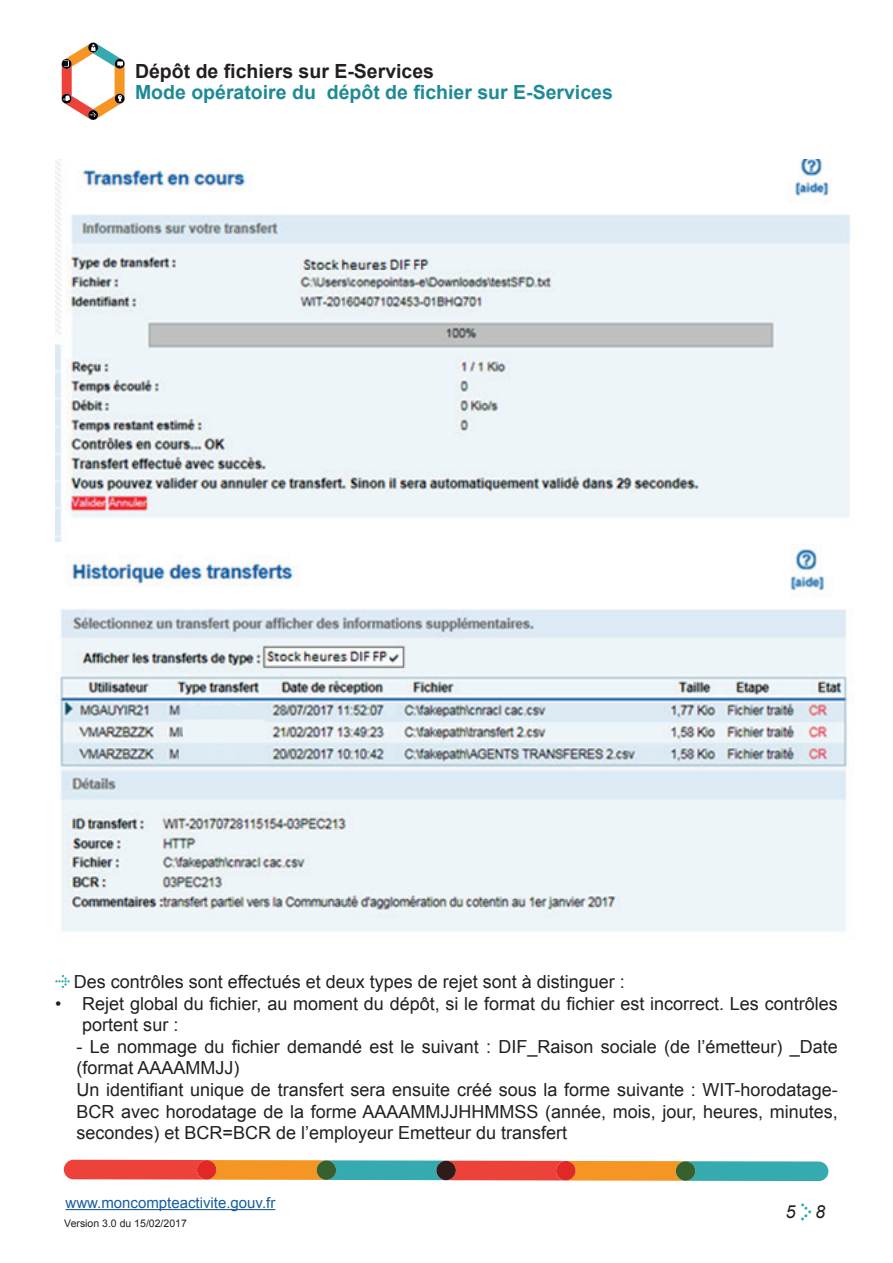
<style>
.page{position:relative;width:893px;height:1263px;background:#fff}
.page>*{position:absolute;margin:0;border:0;box-sizing:border-box;transform-origin:0 0}
.t1{font:700 19.5px "Arial";color:#1e8a96}
.t2{font:700 19.5px "Arial";color:#231f20}
.t3{font:18px/21.6px "Arial";color:#231f20}
.t4{font:italic 18px "Arial";color:#231f20}
.t5{font:15px "Arial";color:#175d9e}
.t6{font:10.5px "Arial";color:#231f20}
</style>
<div class="page">
<svg style="left:64px;top:1160px;width:764px;height:21px;background:#b08362"></svg>
<hr style="left:66px;top:1209px;width:209px;height:1px;background:#175d9e">
<svg style="left:801px;top:1203px;width:10px;height:17px"></svg>
<img style="left:55px;top:159px;width:795px;height:382px">
<img style="left:60px;top:548px;width:794px;height:384px">
<svg style="left:55px;top:975px;width:15px;height:13px"></svg>
<svg style="left:62px;top:43px;width:63px;height:77px"></svg>
<p class="t2" style="left:135px;top:59px;width:301px">Dépôt de fichiers sur E-Services</p>
<p class="t1" style="left:135px;top:80px;width:479px">Mode opératoire du dépôt de fichier sur E-Services</p>
<p class="t3" style="left:74px;top:971px;width:552px">Des contrôles sont effectués et deux types de rejet sont à distinguer :</p>
<p class="t3" style="left:82px;top:993px;width:757px;text-indent:-27px">• Rejet global du fichier, au moment du dépôt, si le format du fichier est incorrect. Les contrôles portent sur :</p>
<p class="t3" style="left:77px;top:1036px;width:763px">- Le nommage du fichier demandé est le suivant : DIF_Raison sociale (de l’émetteur) _Date (format AAAAMMJJ)<br>Un identifiant unique de transfert sera ensuite créé sous la forme suivante : WIT-horodatage-BCR avec horodatage de la forme AAAAMMJJHHMMSS (année, mois, jour, heures, minutes, secondes) et BCR=BCR de l’employeur Emetteur du transfert</p>
<p class="t5" style="left:66px;top:1193px;width:211px">www.moncompteactivite.gouv.fr</p>
<p class="t6" style="left:64px;top:1216px;width:124px">Version 3.0 du 15/02/2017</p>
<p class="t4" style="left:785px;top:1200px;width:41px">5 8</p>
</div>
